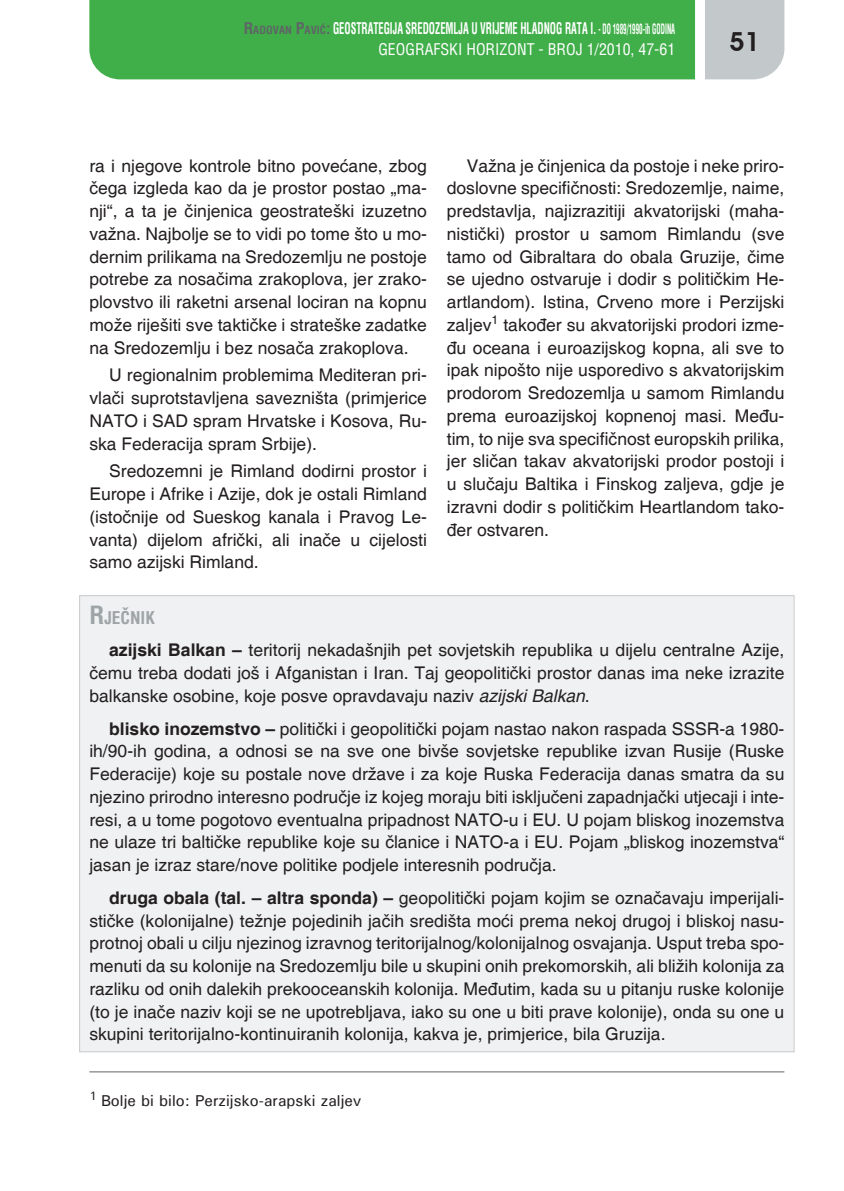
<style>
.page{position:relative;width:844px;height:1191px;background:#fff}
.page>*{position:absolute;margin:0;border:0;box-sizing:border-box;transform-origin:0 0}
.t1{font:600 26.25px "Avant Garde IT Cby BT";color:#231f20}
.t2{font:17.5px/22.8px "Helvetica";color:#231f20;text-align:justify}
.t3{font:700 condensed 17.15px "Helvetica";color:#9ea4a7}
.t4{font:700 condensed 15.75px/21px "Helvetica";color:#fff;text-align:right;scale:.65 1}
.t5{font:500 15.75px "Univers";color:#231f20}
.s1{color:#5f6567}
.s2{font-size:11.03px;color:#5f6567}
.s3{font-size:14px}
.s4{font-weight:400}
.s5{font-size:24.5px}
.s6{font-weight:700}
.s7{font-style:italic}
</style>
<div class="page">
<div style="left:705px;top:0;width:79px;height:79px;background:#c3c8ca"></div>
<div style="left:89px;top:0;width:605px;height:79px;background:#40ae49"></div>
<div style="left:80px;top:595px;width:713px;height:456px;background:#f0f1f2"></div>
<hr style="left:89px;top:1071px;width:695px;height:1px;background:#5f6567">
<p class="t4" style="left:243px;top:18px;width:665px"><span class="s1">R</span><span class="s2">ADOVAN</span> <span class="s1">P</span><span class="s2">AVIĆ</span><span class="s1">:</span> GEOSTRATEGIJA SREDOZEMLJA U VRIJEME HLADNOG RATA I. <span class="s3">- DO 1989/1990-ih GODINA<br></span><span class="s4">GEOGRAFSKI HORIZONT - BROJ 1/2010, 47-61</span></p>
<h1 class="t1" style="left:729px;top:26px;width:32px">51</h1>
<p class="t2" style="left:89px;top:155px;width:339px">ra i njegove kontrole bitno povećane, zbog čega izgleda kao da je prostor postao „ma&shy;nji“, a ta je činjenica geostrateški izuzetno važna. Najbolje se to vidi po tome što u mo&shy;dernim prilikama na Sredozemlju ne postoje potrebe za nosačima zrakoplova, jer zrako&shy;plovstvo ili raketni arsenal lociran na kopnu može riješiti sve taktičke i strateške zadatke na Sredozemlju i bez nosača zrakoplova.</p>
<p class="t2" style="left:89px;top:364px;width:339px;text-indent:20px">U regionalnim problemima Mediteran pri&shy;vlači suprotstavljena savezništa (primjerice NATO i SAD spram Hrvatske i Kosova, Ru&shy;ska Federacija spram Srbije).</p>
<p class="t2" style="left:89px;top:460px;width:339px;text-indent:20px">Sredozemni je Rimland dodirni prostor i Europe i Afrike i Azije, dok je ostali Rimland (istočnije od Sueskog kanala i Pravog Le&shy;vanta) dijelom afrički, ali inače u cijelosti samo azijski Rimland.</p>
<p class="t2" style="left:446px;top:155px;width:339px;text-indent:20px">Važna je činjenica da postoje i neke priro&shy;doslovne specifičnosti: Sredozemlje, naime, predstavlja, najizrazitiji akvatorijski (maha&shy;nistički) prostor u samom Rimlandu (sve tamo od Gibraltara do obala Gruzije, čime se ujedno ostvaruje i dodir s političkim He&shy;artlandom). Istina, Crveno more i Perzijski zaljev<sup>1</sup> također su akvatorijski prodori izme&shy;đu oceana i euroazijskog kopna, ali sve to ipak nipošto nije usporedivo s akvatorijskim prodorom Sredozemlja u samom Rimlandu prema euroazijskoj kopnenoj masi. Među&shy;tim, to nije sva specifičnost europskih prilika, jer sličan takav akvatorijski prodor postoji i u slučaju Baltika i Finskog zaljeva, gdje je izravni dodir s političkim Heartlandom tako&shy;đer ostvaren.</p>
<p class="t3" style="left:89px;top:606px;width:67px"><span class="s5">R</span>JEČNIK</p>
<p class="t2" style="left:89px;top:639px;width:696px;text-indent:20px"><span class="s6">azijski Balkan –</span> teritorij nekadašnjih pet sovjetskih republika u dijelu centralne Azije, čemu treba dodati još i Afganistan i Iran. Taj geopolitički prostor danas ima neke izrazite balkanske osobine, koje posve opravdavaju naziv <span class="s7">azijski Balkan</span>.</p>
<p class="t2" style="left:89px;top:718px;width:696px;text-indent:20px"><span class="s6">blisko inozemstvo –</span> politički i geopolitički pojam nastao nakon raspada SSSR-a 1980- ih/90-ih godina, a odnosi se na sve one bivše sovjetske republike izvan Rusije (Ruske Federacije) koje su postale nove države i za koje Ruska Federacija danas smatra da su njezino prirodno interesno područje iz kojeg moraju biti isključeni zapadnjački utjecaji i inte&shy;resi, a u tome pogotovo eventualna pripadnost NATO-u i EU. U pojam bliskog inozemstva ne ulaze tri baltičke republike koje su članice i NATO-a i EU. Pojam „bliskog inozemstva“ jasan je izraz stare/nove politike podjele interesnih područja.</p>
<p class="t2" style="left:89px;top:887px;width:696px;text-indent:20px"><span class="s6">druga obala (tal. – altra sponda) –</span> geopolitički pojam kojim se označavaju imperijali&shy;stičke (kolonijalne) težnje pojedinih jačih središta moći prema nekoj drugoj i bliskoj nasu&shy;protnoj obali u cilju njezinog izravnog teritorijalnog/kolonijalnog osvajanja. Usput treba spo&shy;menuti da su kolonije na Sredozemlju bile u skupini onih prekomorskih, ali bližih kolonija za razliku od onih dalekih prekooceanskih kolonija. Međutim, kada su u pitanju ruske kolonije (to je inače naziv koji se ne upotrebljava, iako su one u biti prave kolonije), onda su one u skupini teritorijalno-kontinuiranih kolonija, kakva je, primjerice, bila Gruzija.</p>
<p class="t5" style="left:89px;top:1091px;width:274px"><sup>1</sup> Bolje bi bilo: Perzijsko-arapski zaljev</p>
</div>
